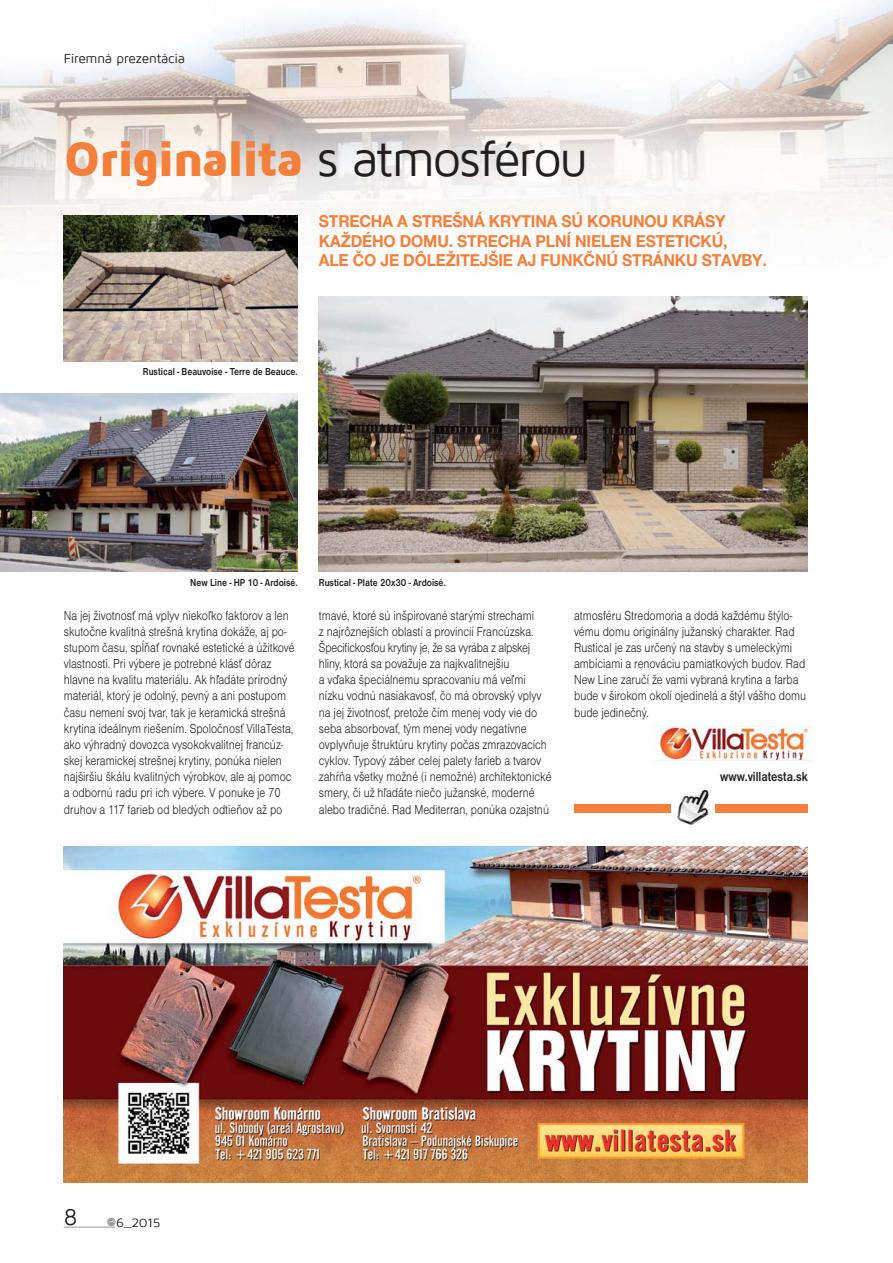
<style>
.page{position:relative;width:893px;height:1263px;background:#fff}
.page>*{position:absolute;margin:0;border:0;box-sizing:border-box;transform-origin:0 0}
.t1{font:900 50.55px "Maven Pro";letter-spacing:-.045em;color:#f47f3a}
.t2{font:23.4px "Maven Pro";color:#231f20}
.t3{font:700 16.5px/19.5px "Helvetica Neue LT Pro";letter-spacing:-.01em;color:#f47f3a;scale:.95 1}
.t4{font:13.5px/16.2px "Nimbus San DEE Ligh";color:#231f20;scale:.85 1}
.t5{font:13.5px "Maven Pro";letter-spacing:-.02em;color:#231f20}
.t6{font:700 13.5px "Nimbus San DEE";color:#231f20;scale:.85 1}
.t7{font:12.45px "Maven Pro";color:#231f20;scale:1.09 1}
.t8{font:700 10.5px "Nimbus San DEE";color:#231f20;scale:.85 1}
.s1{font-weight:400;color:#231f20}
</style>
<div class="page">
<img style="left:0;top:0;width:893px;height:421px">
<div style="left:716px;top:804px;width:92px;height:9px;background:#f47f3a"></div>
<img style="left:677px;top:789px;width:33px;height:36px">
<div style="left:574px;top:804px;width:97px;height:9px;background:#f47f3a"></div>
<img style="left:64px;top:846px;width:744px;height:336px">
<img style="left:653px;top:726px;width:158px;height:35px">
<img style="left:319px;top:296px;width:489px;height:275px">
<img style="left:64px;top:216px;width:234px;height:145px">
<img style="left:0;top:393px;width:298px;height:178px">
<hr style="left:64px;top:1227px;width:51px;height:1px;background:#939598">
<svg style="left:108px;top:1219px;width:7px;height:6px"></svg>
<div style="left:108px;top:1218px;width:7px;height:8px;border:1px solid #939598;border-radius:50%"></div>
<p class="t5" style="left:64px;top:52px;width:123px">Firemná prezentácia</p>
<h1 class="t1" style="left:64px;top:132px;width:526px">Originalita <span class="s1">s atmosférou</span></h1>
<p class="t3" style="left:319px;top:214px;width:473px">STRECHA A STREŠNÁ KRYTINA SÚ KORUNOU KRÁSY<br>KAŽDÉHO DOMU. STRECHA PLNÍ NIELEN ESTETICKÚ,<br>ALE ČO JE DÔLEŽITEJŠIE AJ FUNKČNÚ STRÁNKU STAVBY.</p>
<p class="t8" style="left:143px;top:368px;width:184px">Rustical - Beauvoise - Terre de Beauce.</p>
<p class="t8" style="left:190px;top:579px;width:128px">New Line - HP 10 - Ardoisé.</p>
<p class="t8" style="left:319px;top:579px;width:151px">Rustical - Plate 20x30 - Ardoisé.</p>
<p class="t4" style="left:64px;top:608px;width:273px">Na jej životnosť má vplyv niekoľko faktorov a len skutočne kvalitná strešná krytina dokáže, aj po&shy;stupom času, spĺňať rovnaké estetické a úžitkové vlastnosti. Pri výbere je potrebné klásť dôraz hlavne na kvalitu materiálu. Ak hľadáte prírodný materiál, ktorý je odolný, pevný a ani postupom času nemení svoj tvar, tak je keramická strešná krytina ideálnym riešením. Spoločnosť VillaTesta, ako výhradný dovozca vysokokvalitnej francúz&shy;skej keramickej strešnej krytiny, ponúka nielen najširšiu škálu kvalitných výrobkov, ale aj pomoc a odbornú radu pri ich výbere. V ponuke je 70 druhov a 117 farieb od bledých odtieňov až po</p>
<p class="t4" style="left:319px;top:608px;width:275px">tmavé, ktoré sú inšpirované starými strechami<br>z najrôznejších oblastí a provincií Francúzska.<br>Špecifickosťou krytiny je, že sa vyrába z alpskej hliny, ktorá sa považuje za najkvalitnejšiu<br>a vďaka špeciálnemu spracovaniu má veľmi nízku vodnú nasiakavosť, čo má obrovský vplyv na jej životnosť, pretože čím menej vody vie do seba absorbovať, tým menej vody negatívne ovplyvňuje štruktúru krytiny počas zmrazovacích cyklov. Typový záber celej palety farieb a tvarov zahŕňa všetky možné (i nemožné) architektonické smery, či už hľadáte niečo južanské, moderné alebo tradičné. Rad Mediterran, ponúka ozajstnú</p>
<p class="t4" style="left:574px;top:608px;width:275px">atmosféru Stredomoria a dodá každému štýlo&shy;vému domu originálny južanský charakter. Rad Rustical je zas určený na stavby s umeleckými ambíciami a renováciu pamiatkových budov. Rad New Line zaručí že vami vybraná krytina a farba bude v širokom okolí ojedinelá a štýl vášho domu bude jedinečný.</p>
<p class="t6" style="left:720px;top:771px;width:105px">www.villatesta.sk</p>
<h2 class="t2" style="left:64px;top:1205px;width:15px">8</h2>
<p class="t7" style="left:116px;top:1216px;width:42px">6_2015</p>
</div>
